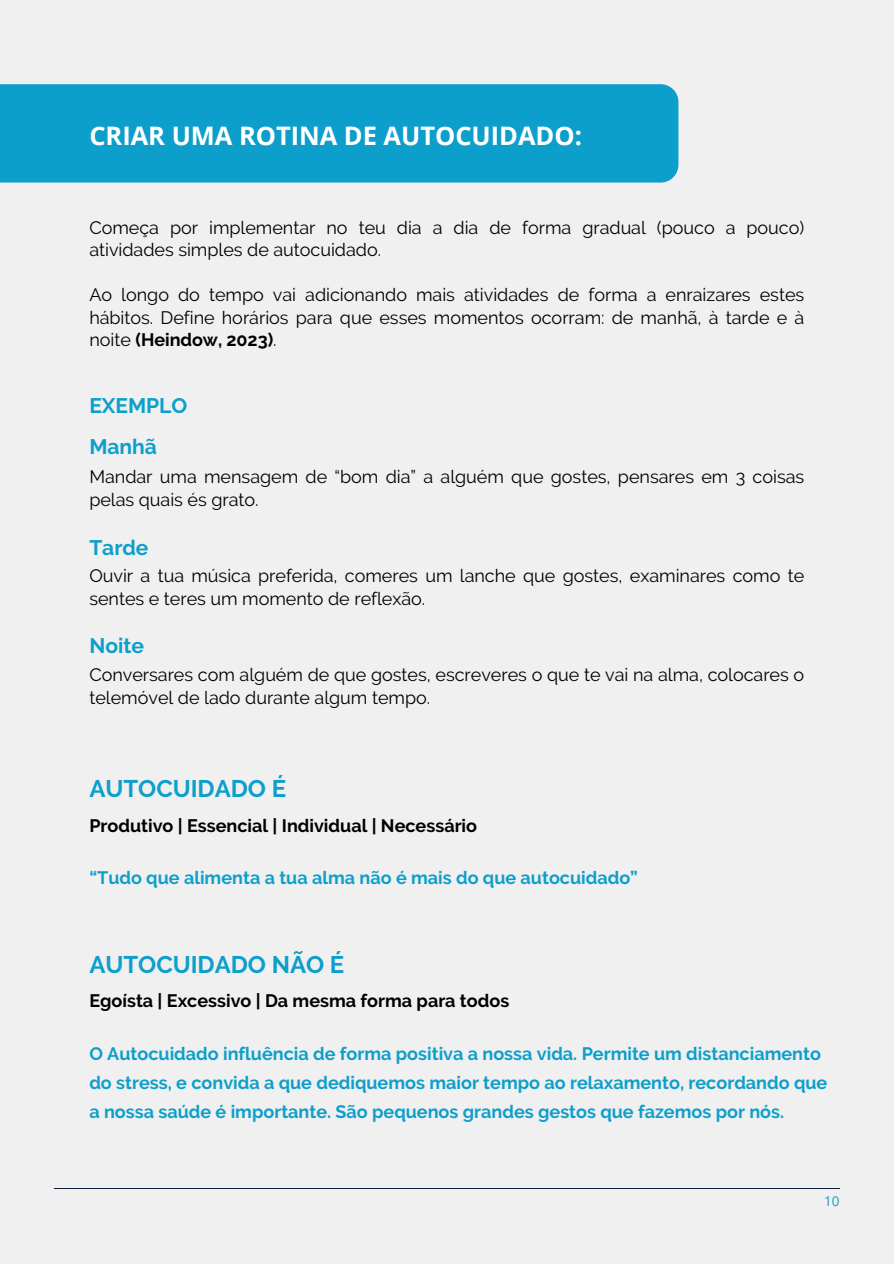
<style>
.page{position:relative;width:894px;height:1264px;background:#fff}
.page>*{position:absolute;margin:0;border:0;box-sizing:border-box;transform-origin:0 0}
.t1{font:700 25.5px "Open Sans";color:#fff}
.t2{font:700 24px "Raleway";color:#0d9fcb}
.t3{font:700 21px "Raleway";color:#0d9fcb}
.t4{font:18px/22.5px "Raleway";color:#000}
.t5{font:700 18px/29.2px "Raleway";color:#0d9fcb}
.t6{font:700 18px "Raleway";color:#000}
.t7{font:13.5px "Open Sans";color:#0d9fcb}
.s1{font-weight:700}
</style>
<div class="page">
<div style="left:0;top:0;width:893px;height:1263px;background:#f0f0f0"></div>
<hr style="left:54px;top:1187px;width:785px;height:1px;background:#0e2037">
<div style="left:0;top:84px;width:678px;height:98px;background:#0d9fcb"></div>
<h2 class="t1" style="left:89px;top:118px;width:494px">CRIAR UMA ROTINA DE AUTOCUIDADO:</h2>
<p class="t4" style="left:89px;top:216px;width:716px">Começa por implementar no teu dia a dia de forma gradual (pouco a pouco) atividades simples de autocuidado.</p>
<p class="t4" style="left:89px;top:284px;width:716px;text-align:justify">Ao longo do tempo vai adicionando mais atividades de forma a enraizares estes hábitos. Define horários para que esses momentos ocorram: de manhã, à tarde e à noite <span class="s1">(Heindow, 2023)</span>.</p>
<h1 class="t3" style="left:89px;top:393px;width:99px">EXEMPLO</h1>
<h3 class="t3" style="left:89px;top:434px;width:69px">Manhã</h3>
<p class="t4" style="left:89px;top:465px;width:716px">Mandar uma mensagem de “bom dia” a alguém que gostes, pensares em 3 coisas pelas quais és grato.</p>
<h3 class="t3" style="left:89px;top:534px;width:61px">Tarde</h3>
<p class="t4" style="left:89px;top:564px;width:716px">Ouvir a tua música preferida, comeres um lanche que gostes, examinares como te sentes e teres um momento de reflexão.</p>
<h3 class="t3" style="left:89px;top:633px;width:56px">Noite</h3>
<p class="t4" style="left:89px;top:663px;width:716px">Conversares com alguém de que gostes, escreveres o que te vai na alma, colocares o telemóvel de lado durante algum tempo.</p>
<h4 class="t2" style="left:89px;top:774px;width:198px">AUTOCUIDADO É</h4>
<h4 class="t6" style="left:89px;top:814px;width:389px">Produtivo | Essencial | Individual | Necessário</h4>
<h1 class="t5" style="left:89px;top:863px;width:550px">“Tudo que alimenta a tua alma não é mais do que autocuidado”</h1>
<h4 class="t2" style="left:89px;top:950px;width:256px">AUTOCUIDADO NÃO É</h4>
<h4 class="t6" style="left:89px;top:990px;width:421px">Egoísta | Excessivo | Da mesma forma para todos</h4>
<p class="t5" style="left:89px;top:1038px;width:739px">O Autocuidado influência de forma positiva a nossa vida. Permite um distanciamento do stress, e convida a que dediquemos maior tempo ao relaxamento, recordando que a nossa saúde é importante. São pequenos grandes gestos que fazemos por nós.</p>
<h1 class="t7" style="left:824px;top:1191px;width:17px">10</h1>
</div>
